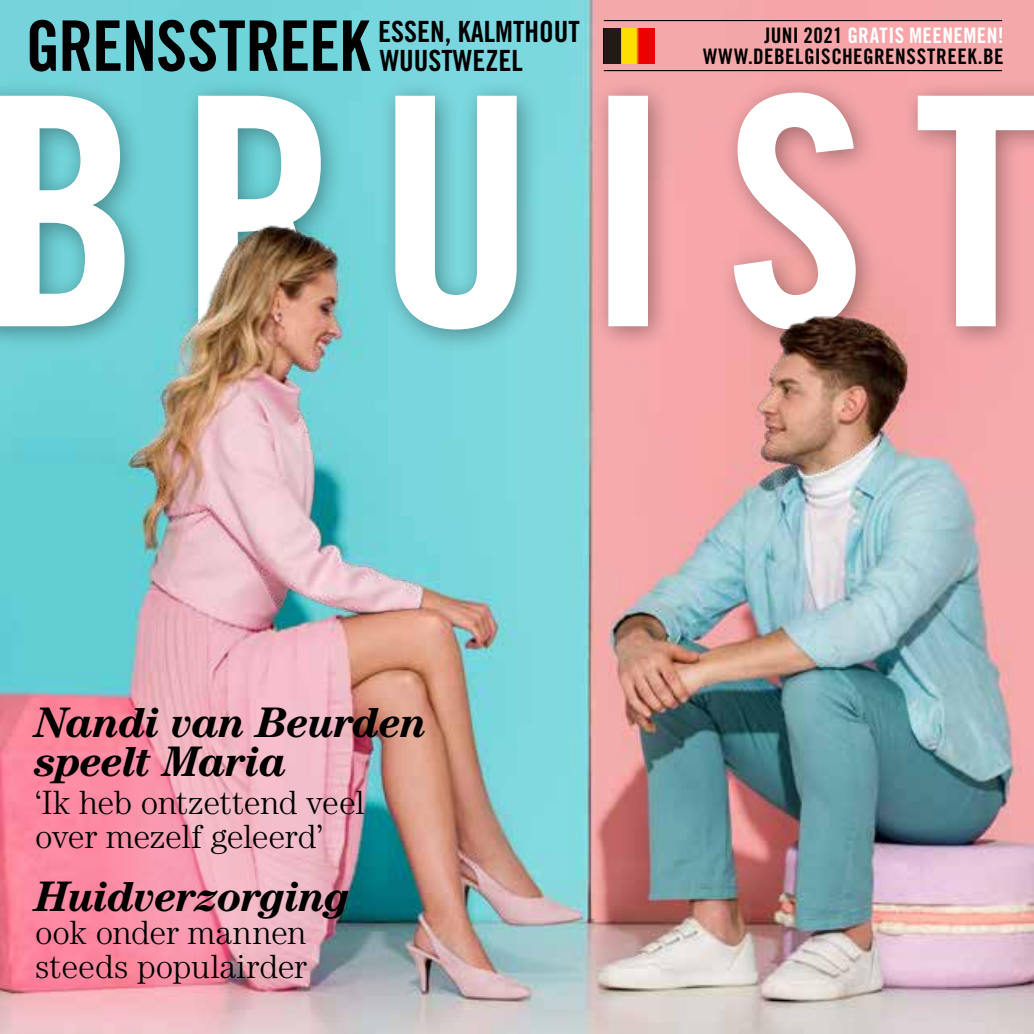
<style>
.page{position:relative;width:1034px;height:1034px;background:#fff}
.page>*{position:absolute;margin:0;border:0;box-sizing:border-box;transform-origin:0 0}
.t1{font:69.75px "Trade Gothic LT Std Bd Cn 20";letter-spacing:-.015em;color:#000}
.t2{font:italic 700 42.75px/38.2px "Century LT";letter-spacing:-.03em;color:#000}
.t3{font:300 33.75px/33.8px "Century LT";letter-spacing:-.01em;color:#000}
.t4{font:29.25px/29.2px "Trade Gothic LT Std Bd Cn 20";color:#000}
.t5{font:21.38px/20.2px "Trade Gothic LT Std Bd Cn 20";letter-spacing:.02em;color:#000;text-align:right}
.s1{color:#fff}
</style>
<div class="page">
<img style="left:0;top:0;width:1033px;height:1033px">
<div style="left:0;top:76px;width:1033px;height:279px;background:#000;opacity:.35"></div>
<svg style="left:0;top:92px;width:1033px;height:76px"></svg>
<img style="left:0;top:168px;width:1033px;height:527px">
<hr style="left:603px;top:20px;width:398px;height:1px;background:#000">
<hr style="left:603px;top:70px;width:398px;height:1px;background:#000">
<img style="left:620px;top:28px;width:34px;height:36px">
<div style="left:603px;top:28px;width:17px;height:36px;background:#221b15"></div>
<svg style="left:101px;top:695px;width:199px;height:338px;background:#f3a6b7"></svg>
<h1 class="t1" style="left:26px;top:4px;width:346px">GRENSSTREEK</h1>
<p class="t4" style="left:378px;top:16px;width:203px">ESSEN, KALMTHOUT<br>WUUSTWEZEL</p>
<p class="t5" style="left:703px;top:25px;width:302px">JUNI 2021 <span class="s1">GRATIS MEENEMEN!<br></span>WWW.DEBELGISCHEGRENSSTREEK.BE</p>
<p class="t2" style="left:35px;top:703px;width:394px">Nandi van Beurden speelt Maria</p>
<p class="t3" style="left:35px;top:784px;width:331px">‘Ik heb ontzettend veel over mezelf geleerd’</p>
<p class="t2" style="left:35px;top:876px;width:317px">Huidverzorging</p>
<p class="t3" style="left:35px;top:915px;width:274px">ook onder mannen steeds populairder</p>
</div>
